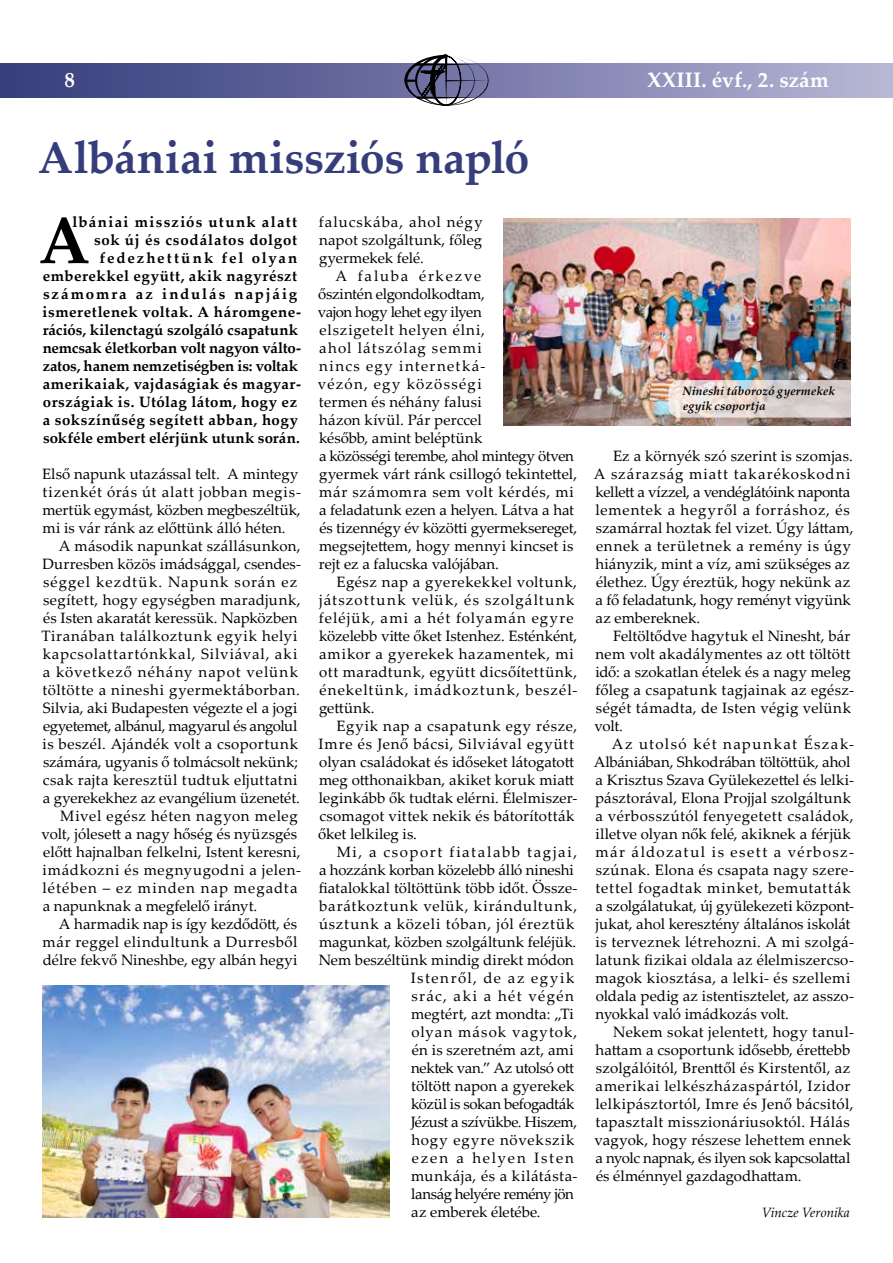
<style>
.page{position:relative;width:893px;height:1263px;background:#fff}
.page>*{position:absolute;margin:0;border:0;box-sizing:border-box;transform-origin:0 0}
.t1{font:700 66px "Palatino Linotype";color:#000}
.t2{font:700 45px "Palatino Linotype";letter-spacing:-.005em;color:#353e7b}
.t3{font:700 21px "Palatino Linotype";letter-spacing:.005em;color:#fff}
.t4{font:15px/18px "Palatino Linotype";letter-spacing:.015em;color:#000}
.t5{font:700 15px/18px "Palatino Linotype";letter-spacing:.03em;color:#000;text-align:right}
.t6{font:15px/18px "Palatino Linotype";letter-spacing:.05em;color:#000}
.t7{font:15px "Palatino Linotype";letter-spacing:-.025em;color:#000}
.t8{font:15px "Palatino Linotype";letter-spacing:.06em;color:#000}
.t9{font:15px "Palatino Linotype";letter-spacing:.035em;color:#000}
.t10{font:15px "Palatino Linotype";letter-spacing:-.005em;color:#000}
.t11{font:15px "Palatino Linotype";letter-spacing:.055em;color:#000}
.t12{font:15px "Palatino Linotype";letter-spacing:.07em;color:#000}
.t13{font:15px "Palatino Linotype";letter-spacing:.04em;color:#000}
.t14{font:15px "Palatino Linotype";letter-spacing:.065em;color:#000}
.t15{font:15px "Palatino Linotype";letter-spacing:-.01em;color:#000}
.t16{font:15px "Palatino Linotype";letter-spacing:-.015em;color:#000}
.t17{font:15px "Palatino Linotype";letter-spacing:.045em;color:#000}
.t18{font:15px "Palatino Linotype";letter-spacing:.075em;color:#000}
.t19{font:15px "Palatino Linotype";letter-spacing:.11em;color:#000}
.t20{font:15px "Palatino Linotype";letter-spacing:-.03em;color:#000}
.t21{font:15px "Palatino Linotype";letter-spacing:.1em;color:#000}
.t22{font:15px "Palatino Linotype";letter-spacing:.095em;color:#000}
.t23{font:15px "Palatino Linotype";letter-spacing:.125em;color:#000}
.t24{font:italic 13.5px "Palatino Linotype";letter-spacing:-.005em;color:#000}
.t25{font:italic 700 12px/15px "Palatino Linotype";letter-spacing:.005em;color:#000}
</style>
<div class="page">
<div style="left:0;top:64px;width:893px;height:34px;background:linear-gradient(to right,#333a7a,#b5b5d4)"></div>
<svg style="left:404px;top:55px;width:84px;height:51px"></svg>
<img style="left:503px;top:219px;width:347px;height:206px">
<img style="left:43px;top:986px;width:347px;height:231px">
<svg style="left:668px;top:380px;width:183px;height:38px;background:#ded3cf"></svg>
<h3 class="t3" style="left:64px;top:65px;width:12px">8</h3>
<h3 class="t3" style="left:647px;top:65px;width:183px">XXIII. évf., 2. szám</h3>
<h2 class="t2" style="left:38px;top:126px;width:493px">Albániai missziós napló</h2>
<h1 class="t1" style="left:39px;top:194px;width:53px">A</h1>
<p class="t5" style="left:43px;top:212px;width:260px">lbániai missziós utunk alatt<br>sok új és csodálatos dolgot fedezhettünk fel olyan emberekkel együtt, akik nagyrészt számomra az indulás napjáig ismeretlenek voltak. A háromgene&shy;rációs, kilenctagú szolgáló csapatunk nemcsak életkorban volt nagyon válto&shy;zatos, hanem nemzetiségben is: voltak amerikaiak, vajdaságiak és magyar&shy;országiak is. Utólag látom, hogy ez a sokszínűség segített abban, hogy sokféle embert elérjünk utunk során.</p>
<p class="t4" style="left:42px;top:464px;width:260px">Első napunk utazással telt. A mintegy tizenkét órás út alatt jobban megis&shy;mertük egymást, közben megbeszéltük, mi is vár ránk az előttünk álló héten.</p>
<p class="t4" style="left:59px;top:536px;width:243px">A második napunkat szállásunkon,</p>
<p class="t4" style="left:43px;top:554px;width:260px">Durresben közös imádsággal, csendes-</p>
<p class="t18" style="left:43px;top:571px;width:256px">séggel kezdtük. Napunk során ez</p>
<p class="t4" style="left:43px;top:590px;width:259px">segített, hogy egységben maradjunk,</p>
<p class="t4" style="left:43px;top:608px;width:256px">és Isten akaratát keressük. Napközben</p>
<p class="t11" style="left:42px;top:625px;width:257px">Tiranában találkoztunk egyik helyi</p>
<p class="t14" style="left:43px;top:643px;width:256px">kapcsolattartónkkal, Silviával, aki</p>
<p class="t12" style="left:43px;top:661px;width:257px">a következő néhány napot velünk</p>
<p class="t9" style="left:43px;top:679px;width:259px">töltötte a nineshi gyermektáborban.</p>
<p class="t4" style="left:43px;top:698px;width:256px">Silvia, aki Budapesten végezte el a jogi</p>
<p class="t7" style="left:43px;top:715px;width:256px">egyetemet, albánul, magyarul és angolul</p>
<p class="t9" style="left:43px;top:733px;width:257px">is beszél. Ajándék volt a csoportunk</p>
<p class="t10" style="left:43px;top:751px;width:256px">számára, ugyanis ő tolmácsolt nekünk;</p>
<p class="t4" style="left:43px;top:770px;width:256px">csak rajta keresztül tudtuk eljuttatni</p>
<p class="t15" style="left:43px;top:787px;width:259px">a gyerekekhez az evangélium üzenetét.</p>
<p class="t6" style="left:60px;top:806px;width:239px">Mivel egész héten nagyon meleg</p>
<p class="t4" style="left:42px;top:824px;width:257px">volt, jólesett a nagy hőség és nyüzsgés</p>
<p class="t4" style="left:43px;top:842px;width:259px">előtt hajnalban felkelni, Istent keresni,</p>
<p class="t17" style="left:43px;top:859px;width:260px">imádkozni és megnyugodni a jelen-</p>
<p class="t12" style="left:43px;top:877px;width:256px">létében – ez minden nap megadta</p>
<p class="t4" style="left:43px;top:896px;width:216px">a napunknak a megfelelő irányt.</p>
<p class="t10" style="left:59px;top:913px;width:240px">A harmadik nap is így kezdődött, és</p>
<p class="t13" style="left:43px;top:931px;width:256px">már reggel elindultunk a Durresből</p>
<p class="t4" style="left:43px;top:950px;width:256px">délre fekvő Nineshbe, egy albán hegyi</p>
<p class="t4" style="left:319px;top:212px;width:165px;text-align:justify">falucskába, ahol négy napot szolgáltunk, főleg gyermekek felé.</p>
<p class="t4" style="left:318px;top:266px;width:261px;text-indent:17px">A faluba érkezve<br>őszintén elgondolkodtam,<br>vajon hogy lehet egy ilyen<br>elszigetelt helyen élni,<br>ahol látszólag semmi<br>nincs egy internetká-<br>vézón, egy közösségi<br>termen és néhány falusi<br>házon kívül. Pár perccel<br>később, amint beléptünk<br>a közösségi terembe, ahol mintegy ötven gyermek várt ránk csillogó tekintettel, már számomra sem volt kérdés, mi a feladatunk ezen a helyen. Látva a hat és tizennégy év közötti gyermeksereget, megsejtettem, hogy mennyi kincset is rejt ez a falucska valójában.</p>
<p class="t6" style="left:319px;top:572px;width:260px;text-indent:18px">Egész nap a gyerekekkel voltunk, játszottunk velük, és szolgáltunk feléjük, ami a hét folyamán egyre közelebb vitte őket Istenhez. Esténként, amikor a gyerekek hazamentek, mi ott maradtunk, együtt dicsőítettünk, énekeltünk, imádkoztunk, beszél&shy;gettünk.</p>
<p class="t4" style="left:318px;top:716px;width:261px;text-indent:18px">Egyik nap a csapatunk egy része, Imre és Jenő bácsi, Silviával együtt olyan családokat és időseket látogatott meg otthonaikban, akiket koruk miatt leginkább ők tudtak elérni. Élelmiszer&shy;csomagot vittek nekik és bátorították őket lelkileg is.</p>
<p class="t19" style="left:337px;top:841px;width:242px">Mi, a csoport fiatalabb tagjai,</p>
<p class="t16" style="left:319px;top:859px;width:256px">a hozzánk korban közelebb álló nineshi</p>
<p class="t4" style="left:319px;top:878px;width:260px">fiatalokkal töltöttünk több időt. Össze-</p>
<p class="t8" style="left:319px;top:895px;width:259px">barátkoztunk velük, kirándultunk,</p>
<p class="t11" style="left:319px;top:913px;width:257px">úsztunk a közeli tóban, jól éreztük</p>
<p class="t4" style="left:319px;top:932px;width:259px">magunkat, közben szolgáltunk feléjük.</p>
<p class="t4" style="left:319px;top:950px;width:257px">Nem beszéltünk mindig direkt módon</p>
<p class="t21" style="left:411px;top:967px;width:165px">Istenről, de az egyik</p>
<p class="t22" style="left:411px;top:985px;width:164px">srác, aki a hét végén</p>
<p class="t4" style="left:411px;top:1004px;width:164px">megtért, azt mondta: „Ti</p>
<p class="t8" style="left:411px;top:1021px;width:167px">olyan mások vagytok,</p>
<p class="t4" style="left:412px;top:1040px;width:164px">én is szeretném azt, ami</p>
<p class="t7" style="left:411px;top:1057px;width:164px">nektek van.” Az utolsó ott</p>
<p class="t4" style="left:411px;top:1076px;width:165px">töltött napon a gyerekek</p>
<p class="t7" style="left:411px;top:1093px;width:165px">közül is sokan befogadták</p>
<p class="t7" style="left:411px;top:1111px;width:168px">Jézust a szívükbe. Hiszem,</p>
<p class="t8" style="left:411px;top:1129px;width:165px">hogy egyre növekszik</p>
<p class="t23" style="left:412px;top:1147px;width:164px">ezen a helyen Isten</p>
<p class="t13" style="left:411px;top:1165px;width:168px">munkája, és a kilátásta-</p>
<p class="t20" style="left:411px;top:1183px;width:164px">lanság helyére remény jön</p>
<p class="t4" style="left:411px;top:1202px;width:131px">az emberek életébe.</p>
<p class="t25" style="left:683px;top:383px;width:154px">Nineshi táborozó gyermekek egyik csoportja</p>
<p class="t4" style="left:594px;top:446px;width:261px;text-indent:19px">Ez a környék szó szerint is szomjas.<br>A szárazság miatt takarékoskodni kellett a vízzel, a vendéglátóink naponta lementek a hegyről a forráshoz, és szamárral hoztak fel vizet. Úgy láttam, ennek a területnek a remény is úgy hiányzik, mint a víz, ami szükséges az élethez. Úgy éreztük, hogy nekünk az a fő feladatunk, hogy reményt vigyünk az embereknek.</p>
<p class="t4" style="left:594px;top:626px;width:261px;text-indent:19px">Feltöltődve hagytuk el Ninesht, bár nem volt akadálymentes az ott töltött idő: a szokatlan ételek és a nagy meleg főleg a csapatunk tagjainak az egész&shy;ségét támadta, de Isten végig velünk volt.</p>
<p class="t4" style="left:594px;top:734px;width:262px;text-indent:18px">Az utolsó két napunkat Észak-Albániában, Shkodrában töltöttük, ahol a Krisztus Szava Gyülekezettel és lelki&shy;pásztorával, Elona Projjal szolgáltunk a vérbosszútól fenyegetett családok, illetve olyan nők felé, akiknek a férjük már áldozatul is esett a vérbos - szúnak. Elona és csapata nagy szere&shy;tettel fogadtak minket, bemutatták a szolgálatukat, új gyülekezeti központ&shy;jukat, ahol keresztény általános iskolát is terveznek létrehozni. A mi szolgá&shy;latunk fizikai oldala az élelmiszercso&shy;magok kiosztása, a lelki- és szellemi oldala pedig az istentisztelet, az asszo&shy;nyokkal való imádkozás volt.</p>
<p class="t4" style="left:594px;top:1022px;width:261px;text-indent:19px">Nekem sokat jelentett, hogy tanul&shy;hattam a csoportunk idősebb, érettebb szolgálóitól, Brenttől és Kirstentől, az amerikai lelkészházaspártól, Izidor lelkipásztortól, Imre és Jenő bácsitól, tapasztalt misszionáriusoktól. Hálás vagyok, hogy részese lehettem ennek a nyolc napnak, és ilyen sok kapcsolattal és élménnyel gazdagodhattam.</p>
<p class="t24" style="left:762px;top:1203px;width:89px">Vincze Veronika</p>
</div>
